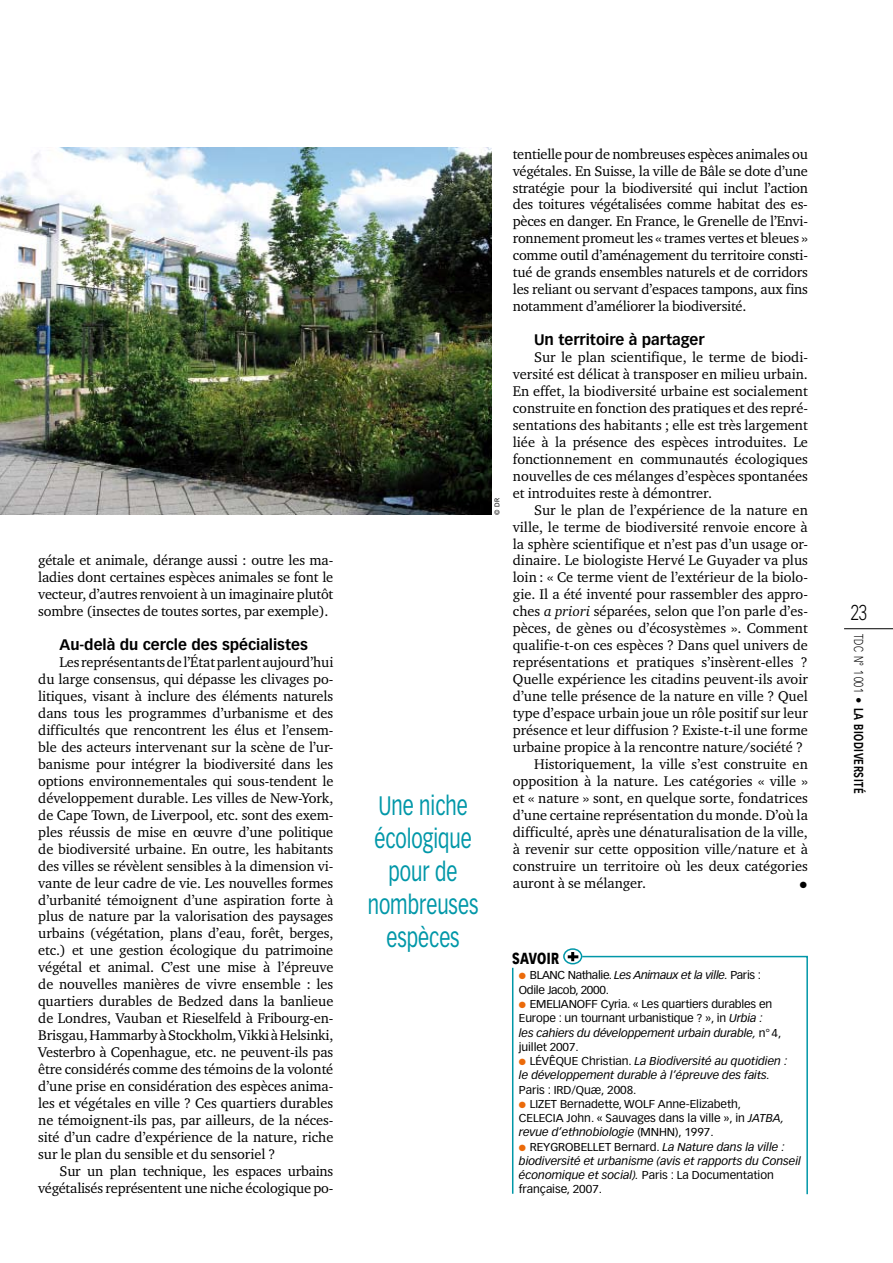
<style>
.page{position:relative;width:893px;height:1263px;background:#fff}
.page>*{position:absolute;margin:0;border:0;box-sizing:border-box;transform-origin:0 0}
.t1{font:26.25px/33px "Vectora LT Std";color:#0097a8;text-align:center;scale:.75 1}
.t2{font:300 21px "Vectora LT Std";color:#000;scale:.75 1}
.t3{font:900 15.75px "Vectora LT Std";letter-spacing:.025em;color:#000;scale:.75 1}
.t4{font:700 15px "Vectora LT Std";color:#000}
.t5{font:14.4px/17px "Charter ITC Pro";color:#000;text-align:justify}
.t6{font:700 12.75px "Vectora LT Std";letter-spacing:.05em;color:#000;scale:.75 1}
.t7{font:11.25px/14.2px "Vectora LT Std";letter-spacing:-.015em;color:#000;scale:1.05 1}
.t8{font:italic 11.25px/14.2px "Vectora LT Std";letter-spacing:-.005em;color:#000;scale:1.05 1}
.t9{font:9px "Zapf Dingbats Std";color:#000}
.t10{font:6.75px "Vectora LT Std";color:#000}
.s1{font-style:italic}
.s2{color:#eb6a0a}
.s3{font-style:normal}
.s4{font-weight:300}
</style>
<div class="page">
<hr style="left:844px;top:628px;width:48px;height:1px;background:#000">
<img style="left:0;top:148px;width:492px;height:367px">
<hr style="left:512px;top:968px;width:1px;height:226px;background:#0097a8">
<svg style="left:564px;top:949px;width:18px;height:15px"></svg>
<div style="left:563px;top:948px;width:19px;height:16px;border:2px solid #0097a8;border-radius:50%"></div>
<svg style="left:568px;top:952px;width:10px;height:9px"></svg>
<svg style="left:581px;top:955px;width:227px;height:240px"></svg>
<p class="t5" style="left:38px;top:552px;width:297px">gétale et animale, dérange aussi : outre les ma&shy;ladies dont certaines espèces animales se font le vecteur, d’autres renvoient à un imaginaire plutôt sombre (insectes de toutes sortes, par exemple).</p>
<p class="t4" style="left:60px;top:636px;width:250px">Au-delà du cercle des spécialistes</p>
<p class="t5" style="left:38px;top:653px;width:297px;text-indent:21px">Les représentants de l’État parlent aujourd’hui du large consensus, qui dépasse les clivages po&shy;litiques, visant à inclure des éléments naturels dans tous les programmes d’urbanisme et des difficultés que rencontrent les élus et l’ensem&shy;ble des acteurs intervenant sur la scène de l’ur&shy;banisme pour intégrer la biodiversité dans les options environnementales qui sous-tendent le développement durable. Les villes de New-York, de Cape Town, de Liverpool, etc. sont des exem&shy;ples réussis de mise en œuvre d’une politique de biodiversité urbaine. En outre, les habitants des villes se révèlent sensibles à la dimension vi&shy;vante de leur cadre de vie. Les nouvelles formes d’urbanité témoignent d’une aspiration forte à plus de nature par la valorisation des paysages urbains (végétation, plans d’eau, forêt, berges, etc.) et une gestion écologique du patrimoine végétal et animal. C’est une mise à l’épreuve de nouvelles manières de vivre ensemble : les quartiers durables de Bedzed dans la banlieue de Londres, Vauban et Rieselfeld à Fribourg-en-Brisgau, Hammarby à Stockholm, Vikki à Helsinki, Vesterbro à Copenhague, etc. ne peuvent-ils pas être considérés comme des témoins de la volonté d’une prise en considération des espèces anima&shy;les et végétales en ville ? Ces quartiers durables ne témoignent-ils pas, par ailleurs, de la néces&shy;sité d’un cadre d’expérience de la nature, riche sur le plan du sensible et du sensoriel ?</p>
<p class="t5" style="left:38px;top:1162px;width:297px;text-align:right">Sur un plan technique, les espaces urbains végétalisés représentent une niche écologique po-</p>
<h1 class="t1" style="left:368px;top:789px;width:149px">Une niche écologique pour de nombreuses espèces</h1>
<p class="t10" style="left:493px;top:515px;width:18px;rotate:-90deg">© DR</p>
<p class="t5" style="left:513px;top:145px;width:297px">tentielle pour de nombreuses espèces animales ou végétales. En Suisse, la ville de Bâle se dote d’une stratégie pour la biodiversité qui inclut l’action des toitures végétalisées comme habitat des es&shy;pèces en danger. En France, le Grenelle de l’Envi&shy;ronnement promeut les « trames vertes et bleues » comme outil d’aménagement du territoire consti&shy;tué de grands ensembles naturels et de corridors les reliant ou servant d’espaces tampons, aux fins notamment d’améliorer la biodiversité.</p>
<p class="t4" style="left:534px;top:331px;width:172px">Un territoire à partager</p>
<p class="t5" style="left:513px;top:348px;width:297px;text-indent:21px">Sur le plan scientifique, le terme de biodi&shy;versité est délicat à transposer en milieu urbain.<br>En effet, la biodiversité urbaine est socialement construite en fonction des pratiques et des repré&shy;sentations des habitants ; elle est très largement liée à la présence des espèces introduites. Le fonctionnement en communautés écologiques nouvelles de ces mélanges d’espèces spontanées et introduites reste à démontrer.</p>
<p class="t5" style="left:534px;top:501px;width:275px">Sur le plan de l’expérience de la nature en</p>
<p class="t5" style="left:513px;top:518px;width:297px">ville, le terme de biodiversité renvoie encore à</p>
<p class="t5" style="left:513px;top:535px;width:297px">la sphère scientifique et n’est pas d’un usage or-</p>
<p class="t5" style="left:513px;top:552px;width:297px">dinaire. Le biologiste Hervé Le Guyader va plus</p>
<p class="t5" style="left:513px;top:569px;width:297px">loin : « Ce terme vient de l’extérieur de la biolo-</p>
<p class="t5" style="left:513px;top:586px;width:297px">gie. Il a été inventé pour rassembler des appro-</p>
<p class="t5" style="left:513px;top:603px;width:297px">ches <span class="s1">a priori</span> séparées, selon que l’on parle d’es-</p>
<p class="t5" style="left:513px;top:620px;width:297px">pèces, de gènes ou d’écosystèmes ». Comment</p>
<p class="t5" style="left:513px;top:637px;width:297px">qualifie-t-on ces espèces ? Dans quel univers de</p>
<p class="t5" style="left:513px;top:653px;width:297px">représentations et pratiques s’insèrent-elles ?</p>
<p class="t5" style="left:513px;top:670px;width:297px">Quelle expérience les citadins peuvent-ils avoir</p>
<p class="t5" style="left:513px;top:687px;width:297px">d’une telle présence de la nature en ville ? Quel</p>
<p class="t5" style="left:513px;top:704px;width:297px">type d’espace urbain joue un rôle positif sur leur</p>
<p class="t5" style="left:513px;top:721px;width:297px">présence et leur diffusion ? Existe-t-il une forme</p>
<p class="t5" style="left:513px;top:738px;width:292px">urbaine propice à la rencontre nature/société ?</p>
<p class="t5" style="left:534px;top:755px;width:275px">Historiquement, la ville s’est construite en</p>
<p class="t5" style="left:513px;top:772px;width:297px">opposition à la nature. Les catégories « ville »</p>
<p class="t5" style="left:513px;top:789px;width:297px">et « nature » sont, en quelque sorte, fondatrices</p>
<p class="t5" style="left:513px;top:806px;width:297px">d’une certaine représentation du monde. D’où la</p>
<p class="t5" style="left:513px;top:823px;width:297px">difficulté, après une dénaturalisation de la ville,</p>
<p class="t5" style="left:513px;top:840px;width:297px">à revenir sur cette opposition ville/nature et à</p>
<p class="t5" style="left:513px;top:857px;width:297px">construire un territoire où les deux catégories</p>
<p class="t5" style="left:513px;top:874px;width:135px">auront à se mélanger.</p>
<p class="t9" style="left:800px;top:880px;width:9px">●</p>
<p class="t3" style="left:512px;top:948px;width:64px">SAVOIR</p>
<p class="t7" style="left:519px;top:968px;width:232px"><span class="s2">●</span> BLANC Nathalie. <span class="s1">Les Animaux et la ville.</span> Paris :<br>Odile Jacob, 2000.</p>
<p class="t7" style="left:519px;top:997px;width:251px"><span class="s2">●</span> EMELIANOFF Cyria. « Les quartiers durables en Europe : un tournant urbanistique ? », in <span class="s1">Urbia :<br>les cahiers du développement urbain durable,</span> n°4, juillet 2007.</p>
<p class="t8" style="left:519px;top:1054px;width:257px"><span class="s2">●</span> <span class="s3">LÉVÊQUE Christian.</span> La Biodiversité au quotidien : le développement durable à l’épreuve des faits.</p>
<p class="t7" style="left:519px;top:1082px;width:114px">Paris : IRD/Quæ, 2008.</p>
<p class="t7" style="left:519px;top:1097px;width:254px"><span class="s2">●</span> LIZET Bernadette, WOLF Anne-Elizabeth,<br>CELECIA John. « Sauvages dans la ville », in <span class="s1">JATBA, revue d’ethnobiologie</span> (MNHN), 1997.</p>
<p class="t8" style="left:519px;top:1139px;width:270px"><span class="s2">●</span> <span class="s3">REYGROBELLET Bernard.</span> La Nature dans la ville : biodiversité et urbanisme (avis et rapports du Conseil économique et social). <span class="s3">Paris : La Documentation française, 2007.</span></p>
<h2 class="t2" style="left:851px;top:600px;width:23px">23</h2>
<p class="t6" style="left:866px;top:634px;width:214px;rotate:90deg"><span class="s4">TDC N° 1 001</span> LA BIODIVERSITÉ</p>
</div>
